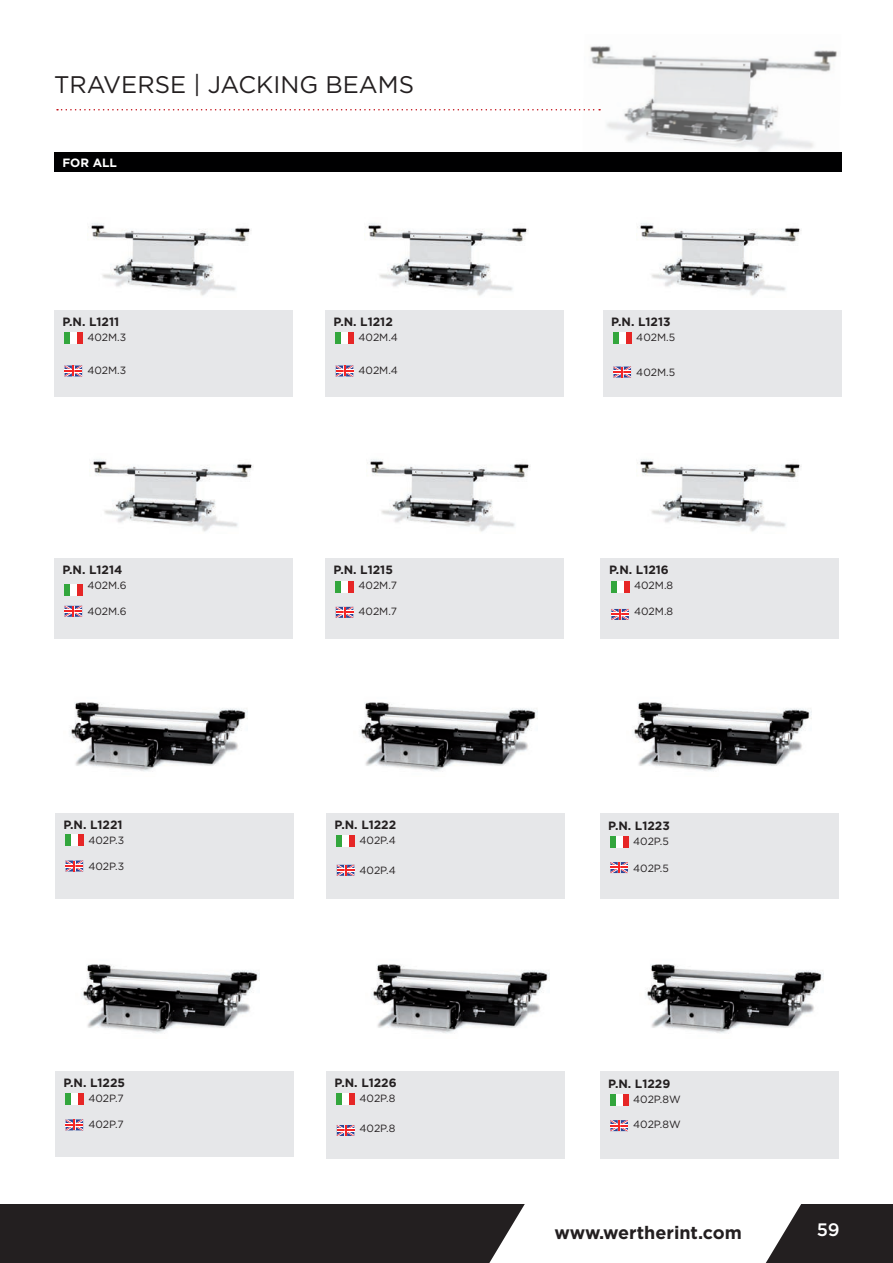
<style>
.page{position:relative;width:893px;height:1263px;background:#fff}
.page>*{position:absolute;margin:0;border:0;box-sizing:border-box;transform-origin:0 0}
.t1{font:24px "Gotham";color:#231f20}
.t2{font:700 18px "Gotham";color:#231f20}
.t3{font:500 18px "Gotham";color:#fff}
.t4{font:700 12px "Gotham";color:#231f20}
.t5{font:700 12px "Gotham";color:#fff}
.t6{font:10.5px "Gotham";color:#231f20}
</style>
<div class="page">
<div style="left:0;top:1204px;width:893px;height:59px;background:#231f20"></div>
<svg style="left:489px;top:1204px;width:312px;height:59px"></svg>
<div style="left:54px;top:152px;width:787px;height:20px;background:#000001"></div>
<div style="left:54px;top:310px;width:238px;height:86px;background:#e6e7e9"></div>
<div style="left:325px;top:310px;width:238px;height:86px;background:#e6e7e9"></div>
<div style="left:603px;top:310px;width:238px;height:86px;background:#e6e7e9"></div>
<div style="left:54px;top:558px;width:238px;height:81px;background:#e6e7e9"></div>
<div style="left:55px;top:813px;width:238px;height:85px;background:#e6e7e9"></div>
<div style="left:325px;top:558px;width:238px;height:81px;background:#e6e7e9"></div>
<div style="left:601px;top:558px;width:238px;height:81px;background:#e6e7e9"></div>
<div style="left:326px;top:813px;width:239px;height:85px;background:#e6e7e9"></div>
<div style="left:326px;top:1071px;width:239px;height:87px;background:#e6e7e9"></div>
<div style="left:600px;top:814px;width:238px;height:85px;background:#e6e7e9"></div>
<div style="left:600px;top:1072px;width:238px;height:87px;background:#e6e7e9"></div>
<svg style="left:65px;top:365px;width:17px;height:11px"></svg>
<svg style="left:336px;top:365px;width:17px;height:11px"></svg>
<svg style="left:613px;top:366px;width:18px;height:12px"></svg>
<svg style="left:65px;top:606px;width:17px;height:11px"></svg>
<svg style="left:66px;top:860px;width:17px;height:11px"></svg>
<svg style="left:336px;top:607px;width:17px;height:11px"></svg>
<svg style="left:611px;top:609px;width:18px;height:11px"></svg>
<svg style="left:337px;top:865px;width:17px;height:11px"></svg>
<svg style="left:337px;top:1125px;width:17px;height:11px"></svg>
<svg style="left:610px;top:862px;width:18px;height:11px"></svg>
<svg style="left:610px;top:1120px;width:18px;height:11px"></svg>
<svg style="left:65px;top:332px;width:6px;height:11px"></svg>
<div style="left:74px;top:332px;width:9px;height:11px;background:#e62626"></div>
<div style="left:71px;top:332px;width:6px;height:11px;background:#fff"></div>
<svg style="left:336px;top:332px;width:6px;height:11px"></svg>
<div style="left:345px;top:332px;width:9px;height:11px;background:#e62626"></div>
<div style="left:342px;top:332px;width:6px;height:11px;background:#fff"></div>
<div style="left:613px;top:332px;width:18px;height:11px;background:#33a63d"></div>
<div style="left:623px;top:332px;width:8px;height:11px;background:#e62626"></div>
<div style="left:619px;top:332px;width:7px;height:11px;background:#fff"></div>
<svg style="left:65px;top:584px;width:6px;height:11px"></svg>
<div style="left:74px;top:584px;width:9px;height:11px;background:#e62626"></div>
<div style="left:71px;top:584px;width:6px;height:11px;background:#fff"></div>
<svg style="left:66px;top:835px;width:6px;height:11px"></svg>
<div style="left:75px;top:835px;width:9px;height:11px;background:#e62626"></div>
<div style="left:72px;top:835px;width:6px;height:11px;background:#fff"></div>
<svg style="left:336px;top:581px;width:6px;height:11px"></svg>
<div style="left:345px;top:581px;width:9px;height:11px;background:#e62626"></div>
<div style="left:342px;top:581px;width:6px;height:11px;background:#fff"></div>
<div style="left:611px;top:581px;width:18px;height:11px;background:#33a63d"></div>
<svg style="left:623px;top:581px;width:6px;height:11px"></svg>
<div style="left:617px;top:581px;width:6px;height:11px;background:#fff"></div>
<svg style="left:337px;top:836px;width:6px;height:11px"></svg>
<div style="left:346px;top:836px;width:9px;height:11px;background:#e62626"></div>
<div style="left:343px;top:836px;width:6px;height:11px;background:#fff"></div>
<svg style="left:337px;top:1094px;width:6px;height:11px"></svg>
<div style="left:346px;top:1094px;width:9px;height:11px;background:#e62626"></div>
<div style="left:343px;top:1094px;width:6px;height:11px;background:#fff"></div>
<div style="left:610px;top:836px;width:18px;height:11px;background:#33a63d"></div>
<svg style="left:622px;top:836px;width:6px;height:11px"></svg>
<div style="left:616px;top:836px;width:6px;height:11px;background:#fff"></div>
<div style="left:610px;top:1094px;width:18px;height:11px;background:#33a63d"></div>
<svg style="left:622px;top:1094px;width:6px;height:11px"></svg>
<div style="left:616px;top:1094px;width:6px;height:11px;background:#fff"></div>
<div style="left:55px;top:1071px;width:238px;height:85px;background:#e6e7e9"></div>
<svg style="left:66px;top:1119px;width:17px;height:11px"></svg>
<svg style="left:66px;top:1093px;width:6px;height:12px"></svg>
<div style="left:75px;top:1093px;width:9px;height:12px;background:#e62626"></div>
<div style="left:72px;top:1093px;width:6px;height:12px;background:#fff"></div>
<img style="left:88px;top:223px;width:164px;height:73px">
<img style="left:583px;top:46px;width:254px;height:106px">
<img style="left:90px;top:459px;width:164px;height:73px">
<img style="left:365px;top:223px;width:164px;height:73px">
<img style="left:367px;top:459px;width:164px;height:73px">
<img style="left:637px;top:223px;width:164px;height:73px">
<img style="left:637px;top:459px;width:164px;height:73px">
<img style="left:70px;top:702px;width:178px;height:69px">
<img style="left:82px;top:964px;width:178px;height:69px">
<img style="left:360px;top:702px;width:177px;height:69px">
<img style="left:372px;top:964px;width:178px;height:69px">
<img style="left:633px;top:702px;width:178px;height:70px">
<img style="left:646px;top:964px;width:177px;height:69px">
<svg style="left:57px;top:109px;width:543px;height:1px"></svg>
<p class="t1" style="left:54px;top:69px;width:362px">TRAVERSE | JACKING BEAMS</p>
<p class="t5" style="left:62px;top:154px;width:56px">FOR ALL</p>
<p class="t4" style="left:62px;top:313px;width:58px">P.N. L1211</p>
<p class="t4" style="left:334px;top:313px;width:61px">P.N. L1212</p>
<p class="t4" style="left:611px;top:313px;width:61px">P.N. L1213</p>
<p class="t6" style="left:87px;top:330px;width:40px">402M.3</p>
<p class="t6" style="left:87px;top:363px;width:40px">402M.3</p>
<p class="t6" style="left:359px;top:330px;width:41px">402M.4</p>
<p class="t6" style="left:359px;top:363px;width:41px">402M.4</p>
<p class="t6" style="left:636px;top:330px;width:40px">402M.5</p>
<p class="t6" style="left:636px;top:365px;width:40px">402M.5</p>
<p class="t4" style="left:62px;top:562px;width:62px">P.N. L1214</p>
<p class="t4" style="left:334px;top:562px;width:61px">P.N. L1215</p>
<p class="t4" style="left:609px;top:562px;width:61px">P.N. L1216</p>
<p class="t6" style="left:87px;top:579px;width:41px">402M.6</p>
<p class="t6" style="left:87px;top:604px;width:41px">402M.6</p>
<p class="t6" style="left:359px;top:579px;width:40px">402M.7</p>
<p class="t6" style="left:359px;top:604px;width:40px">402M.7</p>
<p class="t6" style="left:634px;top:579px;width:41px">402M.8</p>
<p class="t6" style="left:634px;top:604px;width:41px">402M.8</p>
<p class="t4" style="left:63px;top:817px;width:61px">P.N. L1221</p>
<p class="t4" style="left:335px;top:817px;width:63px">P.N. L1222</p>
<p class="t4" style="left:608px;top:817px;width:63px">P.N. L1223</p>
<p class="t6" style="left:88px;top:834px;width:37px">402P.3</p>
<p class="t6" style="left:88px;top:859px;width:37px">402P.3</p>
<p class="t6" style="left:360px;top:834px;width:38px">402P.4</p>
<p class="t6" style="left:360px;top:864px;width:38px">402P.4</p>
<p class="t6" style="left:633px;top:834px;width:37px">402P.5</p>
<p class="t6" style="left:633px;top:861px;width:37px">402P.5</p>
<p class="t4" style="left:63px;top:1075px;width:63px">P.N. L1225</p>
<p class="t6" style="left:88px;top:1091px;width:37px">402P.7</p>
<p class="t6" style="left:88px;top:1117px;width:37px">402P.7</p>
<p class="t4" style="left:335px;top:1075px;width:64px">P.N. L1226</p>
<p class="t6" style="left:360px;top:1092px;width:37px">402P.8</p>
<p class="t6" style="left:360px;top:1122px;width:37px">402P.8</p>
<p class="t4" style="left:608px;top:1075px;width:64px">P.N. L1229</p>
<p class="t6" style="left:633px;top:1092px;width:49px">402P.8W</p>
<p class="t6" style="left:633px;top:1118px;width:49px">402P.8W</p>
<p class="t2" style="left:554px;top:1220px;width:189px">www.wertherint.com</p>
<p class="t3" style="left:817px;top:1218px;width:24px">59</p>
</div>
